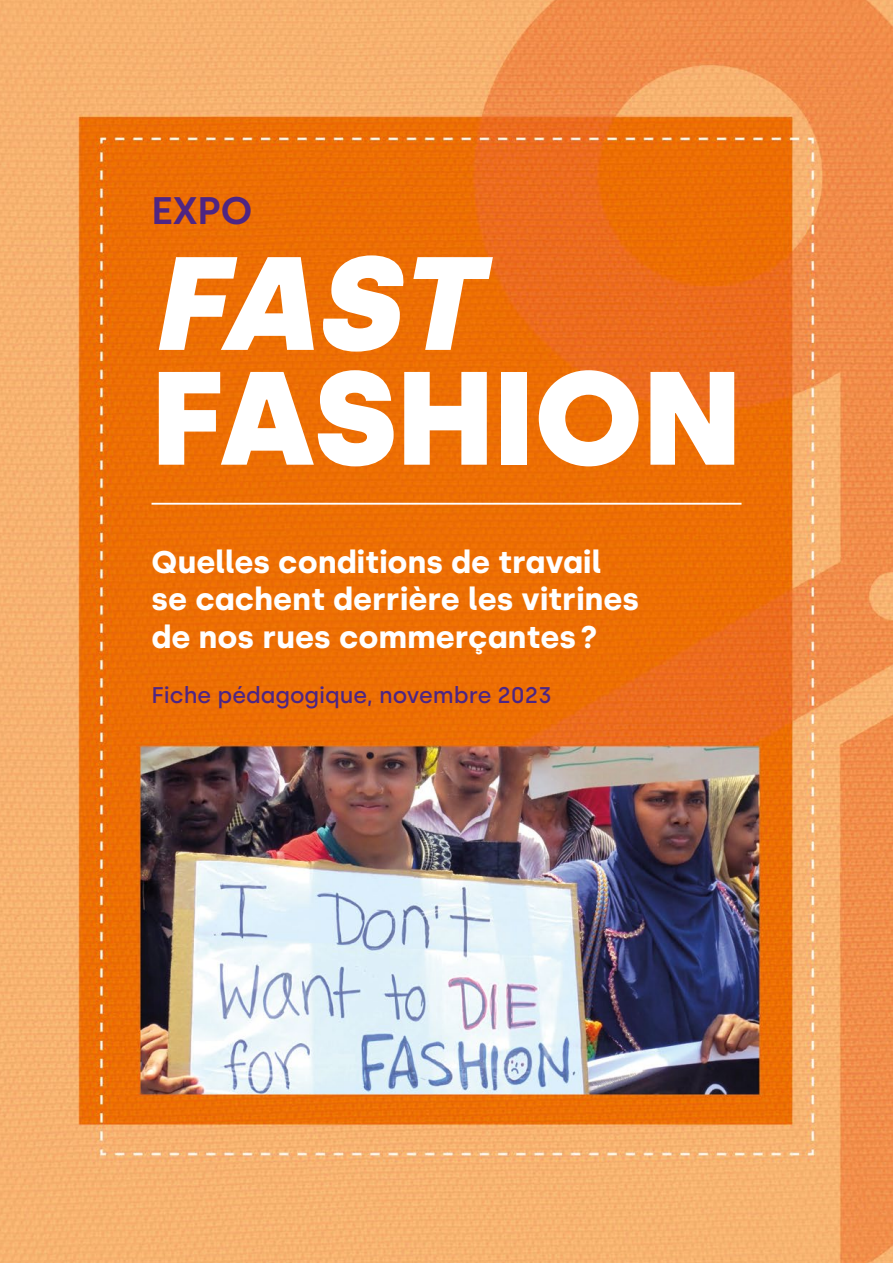
<style>
.page{position:relative;width:893px;height:1263px;background:#fff}
.page>*{position:absolute;margin:0;border:0;box-sizing:border-box;transform-origin:0 0}
.t1{font:900 132.45px "Silka";color:#fff}
.t2{font:italic 900 132.45px "Silka";color:#fff}
.Titre2{font:600 38.4px "Silka";color:#4e2583}
.Titre2-2{font:700 31.35px/37.7px "Silka";color:#fff}
.Titre2-3{font:500 22.65px "Silka";color:#4e2583}
</style>
<div class="page">
<img style="left:0;top:0;width:893px;height:1263px">
<hr style="left:152px;top:503px;width:589px;height:2px;background:#fff">
<p class="Titre2" style="left:152px;top:188px;width:102px">EXPO</p>
<p class="t2" style="left:152px;top:224px;width:329px">FAST</p>
<p class="t1" style="left:152px;top:339px;width:591px">FASHION</p>
<p class="Titre2-2" style="left:152px;top:543px;width:489px">Quelles conditions de travail se cachent derrière les vitrines de nos rues commerçantes?</p>
<p class="Titre2-3" style="left:152px;top:682px;width:402px">Fiche pédagogique, novembre 2023</p>
</div>
